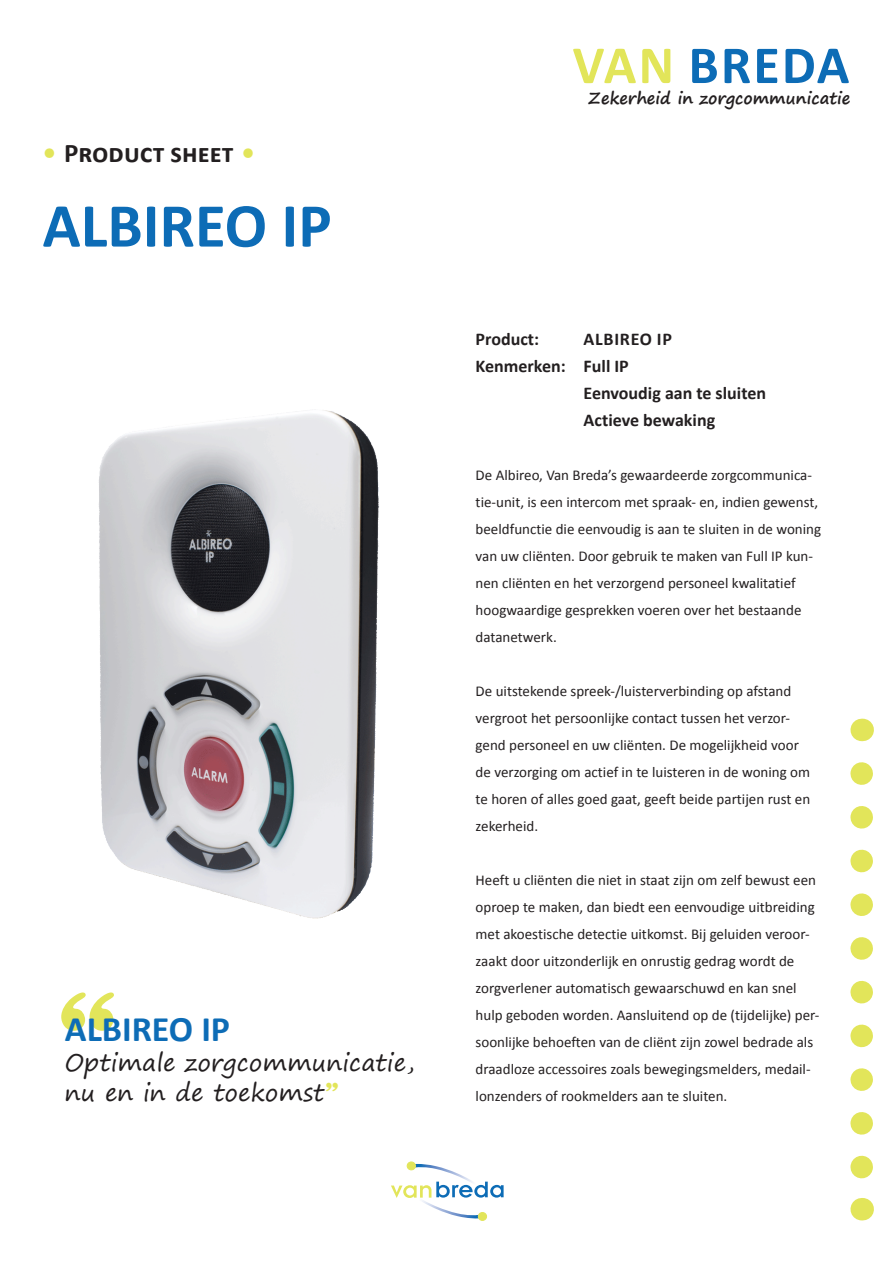
<style>
.page{position:relative;width:893px;height:1263px;background:#fff}
.page>*{position:absolute;margin:0;border:0;box-sizing:border-box;transform-origin:0 0}
.t1{font:108px "Stencil Std";color:#e2e55a}
.t2{font:700 63px "Calibri";color:#0d6cb6}
.t3{font:700 54px "Calibri";letter-spacing:.04em;color:#0d6cb6}
.t4{font:700 36px "Calibri";color:#0d6cb6}
.t5{font:36px "Minion Pro";color:#e2e55a}
.t6{font:700 27px "Calibri";color:#231f20}
.t7{font:24px/30px "Segoe Print";color:#231f20}
.t8{font:700 18px/27px "Calibri";color:#231f20}
.t9{font:700 16.5px "Segoe Print";color:#231f20}
.t10{font:15px/27px "Calibri";color:#231f20}
.s1{font-family:"Stencil Std";color:#e2e55a}
.s2{color:#e2e55a}
</style>
<div class="page">
<img style="left:99px;top:410px;width:280px;height:509px">
<div style="left:478px;top:1212px;width:9px;height:8px;border:1px solid #e2e55a;border-radius:50%"></div>
<svg style="left:391px;top:1164px;width:113px;height:54px"></svg>
<div style="left:407px;top:1162px;width:8px;height:8px;background:#e2e55a;border-radius:50%"></div>
<div style="left:407px;top:1162px;width:8px;height:8px;border:1px solid #e2e55a;border-radius:50%"></div>
<svg style="left:850px;top:773px;width:23px;height:406px"></svg>
<svg style="left:862px;top:719px;width:1px;height:22px"></svg>
<svg style="left:862px;top:1198px;width:1px;height:22px"></svg>
<h3 class="t6" style="left:64px;top:135px;width:171px">Product sheet</h3>
<h3 class="t5" style="left:43px;top:126px;width:16px">•</h3>
<h3 class="t5" style="left:241px;top:126px;width:16px">•</h3>
<h2 class="t2" style="left:43px;top:185px;width:291px">ALBIREO IP</h2>
<h1 class="t1" style="left:53px;top:965px;width:70px">“</h1>
<h3 class="t4" style="left:65px;top:1006px;width:167px">ALBIREO IP</h3>
<h3 class="t7" style="left:65px;top:1047px;width:351px">Optimale zorgcommunicatie, nu en in de toekomst<span class="s1">”</span></h3>
<h3 class="t3" style="left:573px;top:31px;width:278px"><span class="s2">Van</span> Breda</h3>
<p class="t9" style="left:588px;top:83px;width:264px">Zekerheid in zorgcommunicatie</p>
<p class="t8" style="left:476px;top:326px;width:65px">Product:</p>
<p class="t8" style="left:584px;top:326px;width:10px">Albi</p>
<p class="t8" style="left:476px;top:326px;width:198px;text-indent:144px">reo IP<br>Kenmerken: Full IP<br>E</p>
<p class="t8" style="left:592px;top:380px;width:175px">envoudig aan te sluiten</p>
<p class="t8" style="left:476px;top:407px;width:41px">A</p>
<p class="t8" style="left:595px;top:407px;width:122px">ctieve bewaking</p>
<p class="t10" style="left:476px;top:462px;width:347px">De Albireo, Van Breda’s gewaardeerde zorgcommunica&shy;tie-unit, is een intercom met spraak- en, indien gewenst, beeldfunctie die eenvoudig is aan te sluiten in de woning van uw cliënten. Door gebruik te maken van Full IP kun&shy;nen cliënten en het verzorgend personeel kwalitatief hoogwaardige gesprekken voeren over het bestaande datanetwerk.</p>
<p class="t10" style="left:476px;top:678px;width:336px">De uitstekende spreek-/luisterverbinding op afstand vergroot het persoonlijke contact tussen het verzor&shy;gend personeel en uw cliënten. De mogelijkheid voor de verzorging om actief in te luisteren in de woning om te horen of alles goed gaat, geeft beide partijen rust en zekerheid.</p>
<p class="t10" style="left:476px;top:867px;width:345px">Heeft u cliënten die niet in staat zijn om zelf bewust een oproep te maken, dan biedt een eenvoudige uitbreiding met akoestische detectie uitkomst. Bij geluiden veroor&shy;zaakt door uitzonderlijk en onrustig gedrag wordt de zorgverlener automatisch gewaarschuwd en kan snel hulp geboden worden. Aansluitend op de (tijdelijke) per&shy;soonlijke behoeften van de cliënt zijn zowel bedrade als draadloze accessoires zoals bewegingsmelders, medail-</p>
<p class="t10" style="left:476px;top:1083px;width:253px">lonzenders of rookmelders aan te sluiten.</p>
</div>
